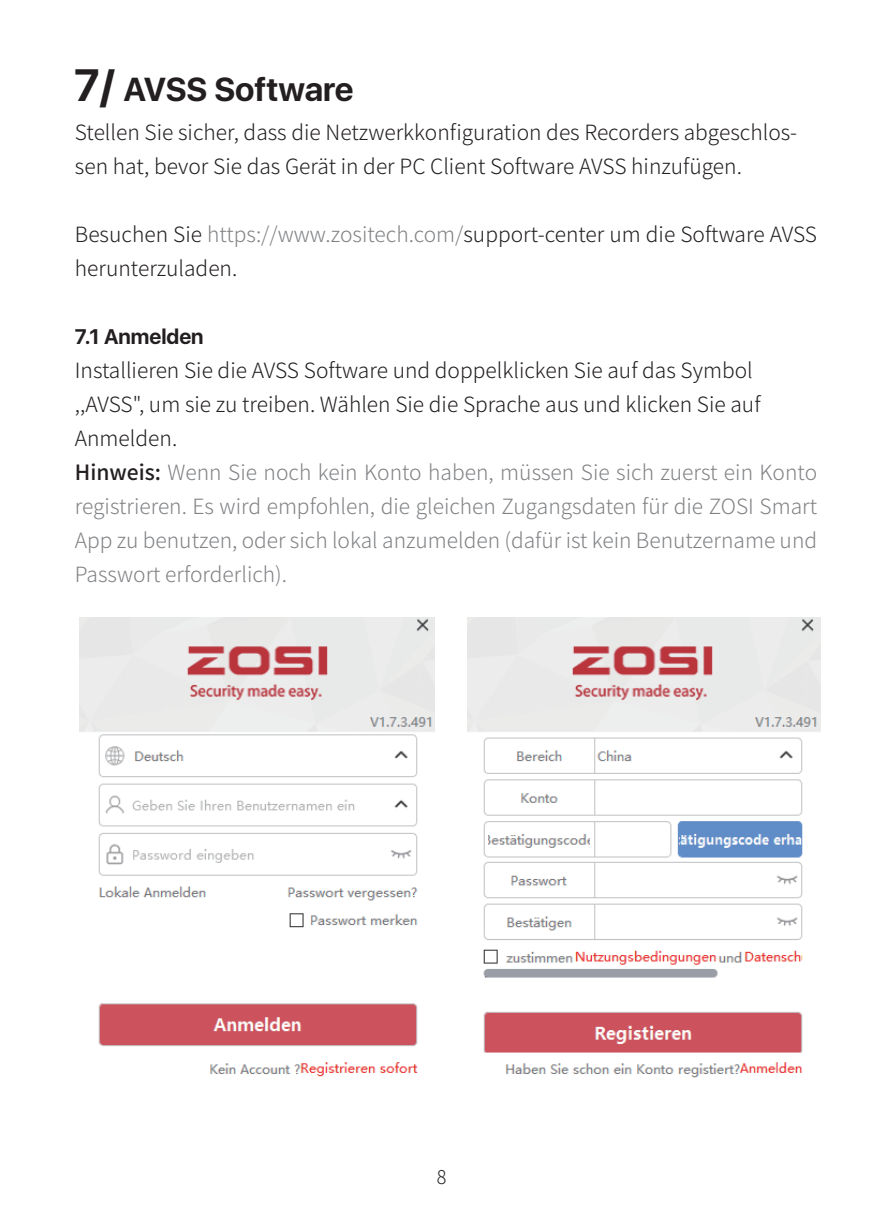
<style>
.page{position:relative;width:893px;height:1217px;background:#fff}
.page>*{position:absolute;margin:0;border:0;box-sizing:border-box;transform-origin:0 0}
.t1{font:700 33px "SFUI Display";color:#231f20}
.t2{font:300 21px/33.9px "Source Han Sans CN";color:#808285}
.t3{font:300 21px/33.9px "Source Han Sans CN";color:#231f20}
.t4{font:700 21px "SFUI Display";color:#231f20}
.t5{font:300 19.2px "Source Han Sans CN";color:#231f20;scale:.94 1}
.s1{font-size:45px}
.s2{color:#808285}
.s3{color:#231f20}
.s4{font-weight:500;color:#231f20}
</style>
<div class="page">
<img style="left:79px;top:617px;width:356px;height:460px">
<img style="left:467px;top:617px;width:354px;height:461px">
<h1 class="t1" style="left:74px;top:70px;width:281px"><span class="s1">7/</span> AVSS Software</h1>
<p class="t3" style="left:75px;top:115px;width:724px">Stellen Sie sicher, dass die Netzwerkkonfiguration des Recorders abgeschlos&shy;sen hat, bevor Sie das Gerät in der PC Client Software AVSS hinzufügen.</p>
<p class="t3" style="left:75px;top:218px;width:744px">Besuchen Sie <span class="s2">https://www.zositech.com/</span>support-center um die Software AVSS herunterzuladen.</p>
<p class="t4" style="left:75px;top:324px;width:130px">7.1 Anmelden</p>
<p class="t2" style="left:75px;top:354px;width:744px"><span class="s3">Installieren Sie die AVSS Software und doppelklicken Sie auf das Symbol ,,AVSS", um sie zu treiben. Wählen Sie die Sprache aus und klicken Sie auf Anmelden.<br></span><span class="s4">Hinweis:</span> Wenn Sie noch kein Konto haben, müssen Sie sich zuerst ein Konto registrieren. Es wird empfohlen, die gleichen Zugangsdaten für die ZOSI Smart App zu benutzen, oder sich lokal anzumelden (dafür ist kein Benutzername und Passwort erforderlich).</p>
<p class="t5" style="left:437px;top:1165px;width:12px">8</p>
</div>
